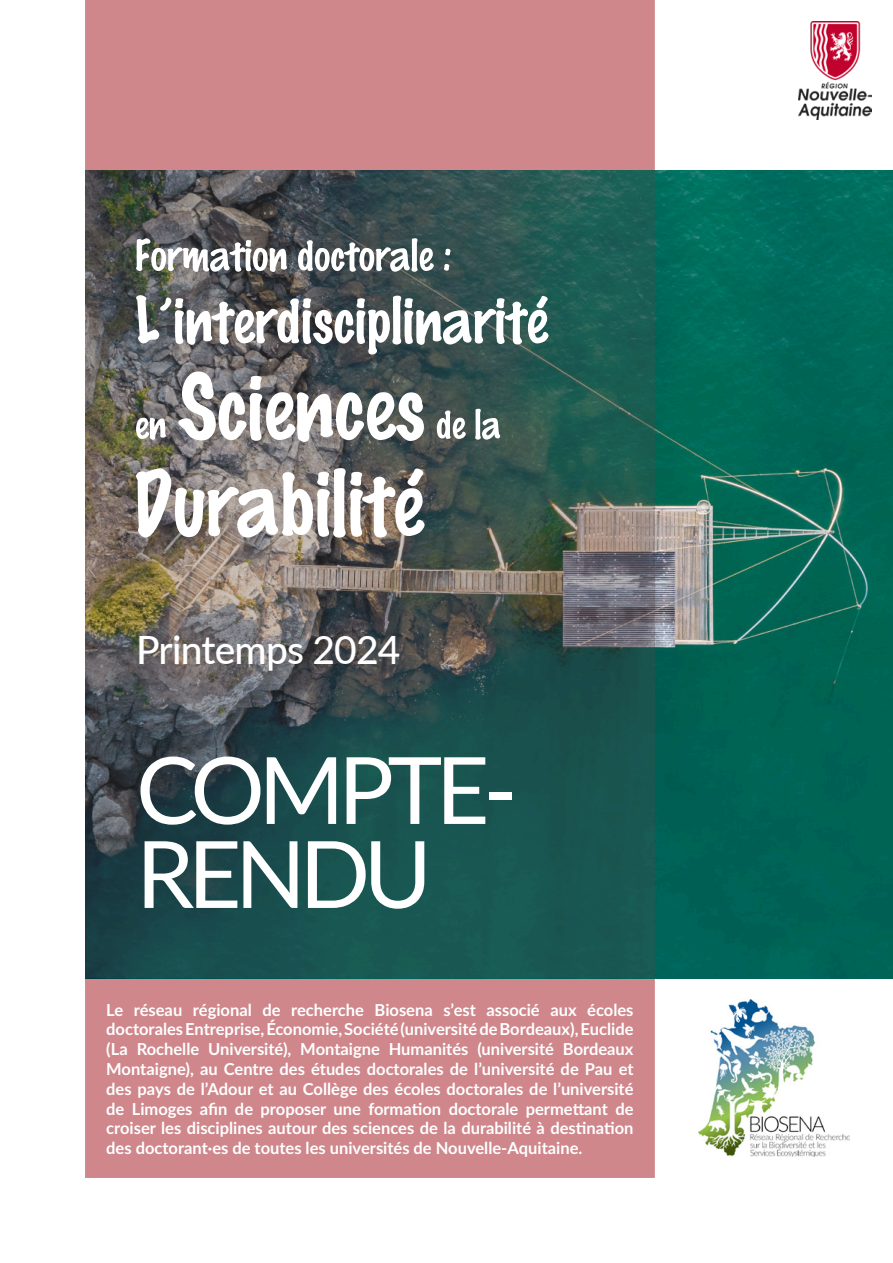
<style>
.page{position:relative;width:893px;height:1263px;background:#fff}
.page>*{position:absolute;margin:0;border:0;box-sizing:border-box;transform-origin:0 0}
.t1{font:93px/84px "Lato";letter-spacing:-.07em;color:#fff}
.t2{font:500 39px "Lato";letter-spacing:-.02em;color:#fff}
.t3{font:700 16.5px/19.8px "Lato";color:#fff;text-align:justify}
</style>
<div class="page">
<div style="left:85px;top:0;width:570px;height:1178px;background:#cf878c"></div>
<img style="left:655px;top:170px;width:238px;height:808px">
<svg style="left:85px;top:170px;width:570px;height:808px;background:#3a5754"></svg>
<img style="left:798px;top:21px;width:74px;height:98px">
<img style="left:698px;top:999px;width:152px;height:158px">
<svg style="left:136px;top:238px;width:314px;height:34px"></svg>
<svg style="left:136px;top:295px;width:413px;height:59px"></svg>
<svg style="left:136px;top:371px;width:364px;height:71px"></svg>
<svg style="left:136px;top:468px;width:289px;height:70px"></svg>
<h2 class="t2" style="left:136px;top:622px;width:266px">Printemps 2024</h2>
<h1 class="t1" style="left:136px;top:744px;width:383px">COMPTE-<br>RENDU</h1>
<p class="t3" style="left:106px;top:999px;width:529px">Le réseau régional de recherche Biosena s’est associé aux écoles doctorales Entreprise, Économie, Société (université de Bordeaux), Euclide (La Rochelle Université), Montaigne Humanités (université Bordeaux Montaigne), au Centre des études doctorales de l’université de Pau et des pays de l’Adour et au Collège des écoles doctorales de l’université de Limoges afin de proposer une formation doctorale permettant de croiser les disciplines autour des sciences de la durabilité à destination des doctorant·es de toutes les universités de Nouvelle-Aquitaine.</p>
</div>
